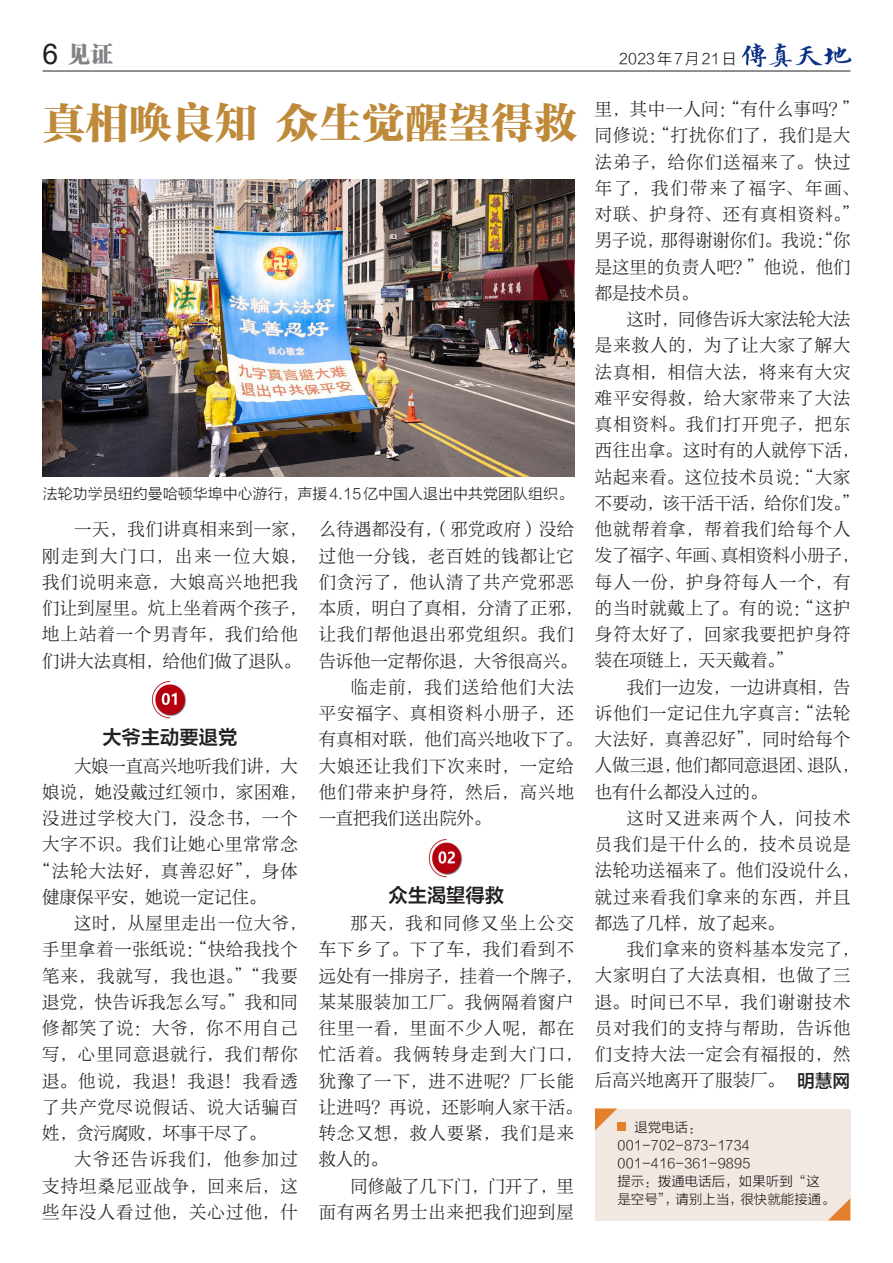
<style>
.page{position:relative;width:893px;height:1263px;background:#fff}
.page>*{position:absolute;margin:0;border:0;box-sizing:border-box;transform-origin:0 0}
.大题目{font:43.5px "FZTYSK GBK1 0";color:#be8939}
.t1{font:22.5px "FZCSK GBK1 0";color:#808285}
.小标题-大字{font:19.5px "FZLTZCHK GBK1 0";color:#231f20}
.大题目-2{font:18px "FZLTZHK GBK1 0";color:#231f20}
.正文-大字{font:17.4px/26.2px "FZXYSK GBK1 0";letter-spacing:.07em;color:#231f20}
.正文-大字-2{font:17.4px/26.2px "FZXYSK GBK1 0";color:#231f20}
.正文-大字-3{font:17.4px "FZXYSK GBK1 0";letter-spacing:.03em;color:#231f20}
.图释-大字{font:15px "FZLTXHK";color:#231f20}
.图释{font:15px "FZLTXHK";letter-spacing:.125em;color:#231f20}
.图释-2{font:13.5px/18px "FZLTXHK";color:#231f20}
.s1{font-family:"Arial";font-size:28.5px;color:#231f20}
</style>
<div class="page">
<hr style="left:43px;top:71px;width:807px;height:1px;background:#231f20">
<img style="left:742px;top:43px;width:110px;height:25px">
<img style="left:151px;top:680px;width:36px;height:39px">
<img style="left:428px;top:839px;width:35px;height:39px">
<img style="left:43px;top:179px;width:531px;height:297px">
<div style="left:595px;top:1109px;width:255px;height:111px;background:#f0e8e1"></div>
<svg style="left:595px;top:1108px;width:22px;height:22px"></svg>
<svg style="left:828px;top:1198px;width:22px;height:22px"></svg>
<div style="left:617px;top:1122px;width:9px;height:8px;background:#e4802c"></div>
<p class="t1" style="left:43px;top:42px;width:72px"><span class="s1">6</span> 见证</p>
<p class="图释" style="left:619px;top:50px;width:119px">2023年7月21日</p>
<p class="正文-大字" style="left:595px;top:96px;width:266px">里，其中一人问：“有什么事吗？”同修说：“打扰你们了，我们是大法弟子，给你们送福来了。快过年了，我们带来了福字、年画、对联、护身符、还有真相资料。”男子说，那得谢谢你们。我说：“你是这里的负责人吧？”他说，他们都是技术员。</p>
<p class="正文-大字" style="left:595px;top:306px;width:266px;text-indent:32px">这时，同修告诉大家法轮大法是来救人的，为了让大家了解大法真相，相信大法，将来有大灾难平安得救，给大家带来了大法真相资料。我们打开兜子，把东西往出拿。这时有的人就停下活，站起来看。这位技术员说：“大家不要动，该干活干活，给你们发。”他就帮着拿，帮着我们给每个人发了福字、年画、真相资料小册子，每人一份，护身符每人一个，有的当时就戴上了。有的说：“这护身符太好了，回家我要把护身符装在项链上，天天戴着。”</p>
<p class="正文-大字-2" style="left:595px;top:674px;width:266px;text-indent:32px">我们一边发，一边讲真相，告诉他们一定记住九字真言：“法轮大法好，真善忍好”，同时给每个人做三退，他们都同意退团、退队，也有什么都没入过的。</p>
<p class="正文-大字" style="left:595px;top:805px;width:266px;text-indent:32px">这时又进来两个人，问技术员我们是干什么的，技术员说是法轮功送福来了。他们没说什么，就过来看我们拿来的东西，并且都选了几样，放了起来。</p>
<p class="正文-大字" style="left:595px;top:936px;width:266px;text-indent:32px">我们拿来的资料基本发完了，大家明白了大法真相，也做了三退。时间已不早，我们谢谢技术员对我们的支持与帮助，告诉他们支持大法一定会有福报的，然后高兴地离开了服装厂。</p>
<p class="大题目" style="left:43px;top:100px;width:536px">真相唤良知 众生觉醒望得救</p>
<p class="图释-大字" style="left:43px;top:485px;width:532px">法轮功学员纽约曼哈顿华埠中心游行，声援4.15亿中国人退出中共党团队组织。</p>
<p class="正文-大字" style="left:319px;top:517px;width:265px">么待遇都没有，（邪党政府）没给过他一分钱，老百姓的钱都让它们贪污了，他认清了共产党邪恶本质，明白了真相，分清了正邪，让我们帮他退出邪党组织。我们告诉他一定帮你退，大爷很高兴。</p>
<p class="正文-大字" style="left:319px;top:674px;width:265px;text-indent:32px">临走前，我们送给他们大法平安福字、真相资料小册子，还有真相对联，他们高兴地收下了。大娘还让我们下次来时，一定给他们带来护身符，然后，高兴地一直把我们送出院外。</p>
<p class="正文-大字" style="left:42px;top:517px;width:266px;text-indent:32px">一天，我们讲真相来到一家，刚走到大门口，出来一位大娘，我们说明来意，大娘高兴地把我们让到屋里。炕上坐着两个孩子，地上站着一个男青年，我们给他们讲大法真相，给他们做了退队。</p>
<p class="小标题-大字" style="left:102px;top:727px;width:137px">大爷主动要退党</p>
<p class="正文-大字-2" style="left:74px;top:753px;width:225px">大娘一直高兴地听我们讲，大</p>
<p class="正文-大字-3" style="left:42px;top:782px;width:266px">娘说，她没戴过红领巾，家困难，</p>
<p class="正文-大字" style="left:42px;top:805px;width:257px">没进过学校大门，没念书，一个</p>
<p class="正文-大字" style="left:42px;top:832px;width:257px">大字不识。我们让她心里常常念</p>
<p class="正文-大字" style="left:34px;top:858px;width:266px">“法轮大法好，真善忍好”，身体</p>
<p class="正文-大字-2" style="left:42px;top:884px;width:225px">健康保平安，她说一定记住。</p>
<p class="正文-大字" style="left:42px;top:910px;width:266px;text-indent:32px">这时，从屋里走出一位大爷，手里拿着一张纸说：“快给我找个笔来，我就写，我也退。”“我要退党，快告诉我怎么写。”我和同修都笑了说：大爷，你不用自己写，心里同意退就行，我们帮你退。他说，我退！我退！我看透了共产党尽说假话、说大话骗百姓，贪污腐败，坏事干尽了。</p>
<p class="正文-大字" style="left:42px;top:1147px;width:257px;text-align:justify;text-indent:32px">大爷还告诉我们，他参加过支持坦桑尼亚战争，回来后，这些年没人看过他，关心过他，什</p>
<p class="小标题-大字" style="left:388px;top:884px;width:117px">众生渴望得救</p>
<p class="正文-大字" style="left:319px;top:910px;width:265px;text-indent:32px">那天，我和同修又坐上公交车下乡了。下了车，我们看到不远处有一排房子，挂着一个牌子，某某服装加工厂。我俩隔着窗户往里一看，里面不少人呢，都在忙活着。我俩转身走到大门口，犹豫了一下，进不进呢？厂长能让进吗？再说，还影响人家干活。转念又想，救人要紧，我们是来救人的。</p>
<p class="正文-大字" style="left:319px;top:1173px;width:257px;text-align:right">同修敲了几下门，门开了，里<br>面有两名男士出来把我们迎到屋</p>
<p class="大题目-2" style="left:797px;top:1070px;width:55px">明慧网</p>
<p class="图释-2" style="left:634px;top:1119px;width:69px">退党电话：</p>
<p class="图释-2" style="left:617px;top:1137px;width:134px">001-702-873-1734</p>
<p class="图释-2" style="left:617px;top:1155px;width:135px">001-416-361-9895</p>
<p class="图释-2" style="left:617px;top:1173px;width:219px">提示：拨通电话后，如果听到“这是空号”，请别上当，很快就能接通。</p>
</div>
